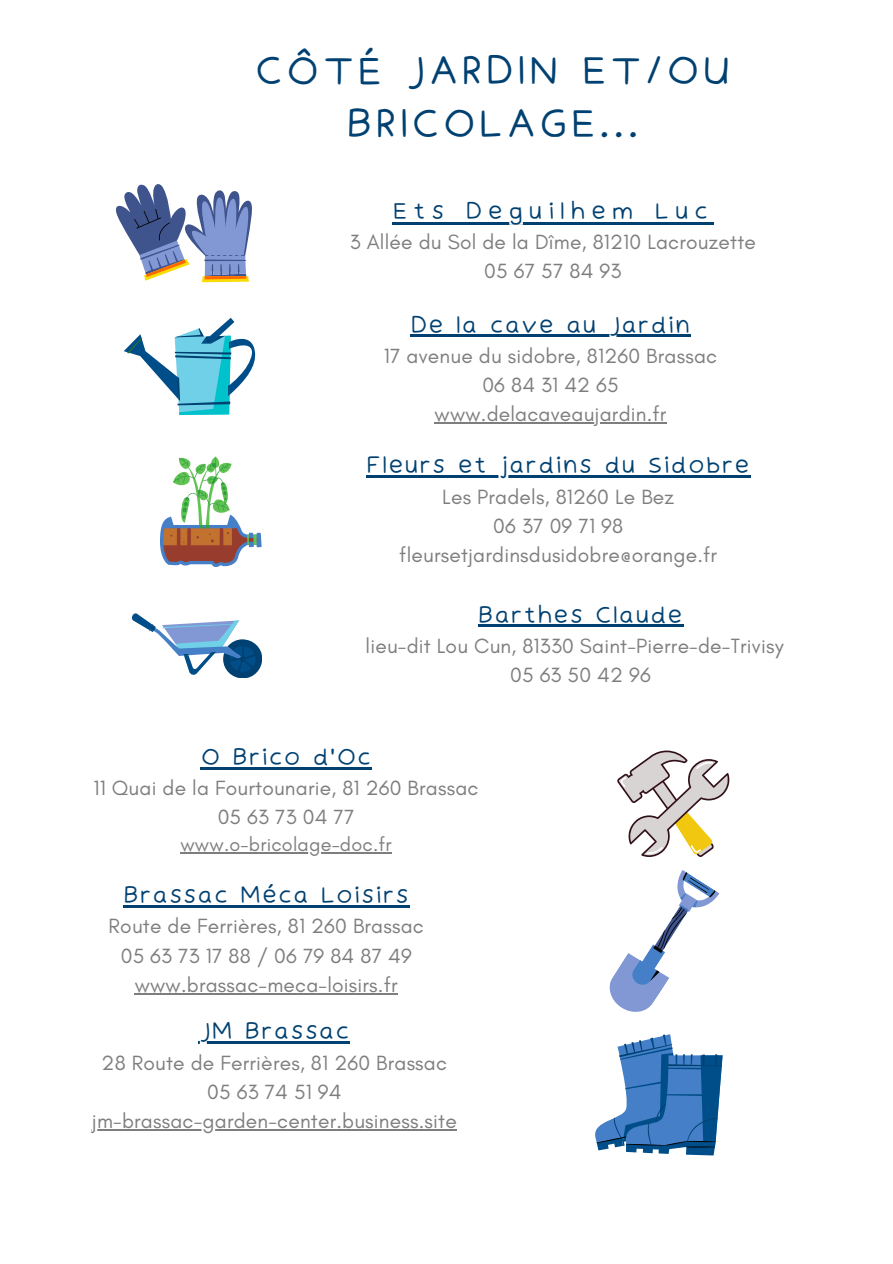
<style>
.page{position:relative;width:893px;height:1264px;background:#fff}
.page>*{position:absolute;margin:0;border:0;box-sizing:border-box;transform-origin:0 0}
.t1{font:38.4px/52.8px "Irene Florentina";letter-spacing:.04em;color:#014172;text-align:center}
.t2{font:22.5px "Irene Florentina";letter-spacing:.01em;color:#014172}
.t3{font:22.5px "Irene Florentina";letter-spacing:.21em;color:#014172}
.t4{font:21px "Glacial Indifference";letter-spacing:.01em;color:#7e7e7e}
.t5{font:19.8px "Glacial Indifference";letter-spacing:.01em;color:#7e7e7e}
</style>
<div class="page">
<svg style="left:116px;top:184px;width:136px;height:98px"></svg>
<svg style="left:160px;top:456px;width:101px;height:110px"></svg>
<svg style="left:132px;top:613px;width:129px;height:65px"></svg>
<svg style="left:124px;top:318px;width:131px;height:96px"></svg>
<svg style="left:595px;top:1034px;width:127px;height:121px"></svg>
<svg style="left:609px;top:870px;width:111px;height:142px"></svg>
<svg style="left:617px;top:750px;width:113px;height:107px"></svg>
<hr style="left:410px;top:335px;width:280px;height:2px;background:#014172">
<hr style="left:434px;top:422px;width:232px;height:1px;background:#7e7e7e">
<hr style="left:366px;top:475px;width:384px;height:2px;background:#014172">
<hr style="left:478px;top:624px;width:205px;height:3px;background:#014172">
<hr style="left:392px;top:222px;width:321px;height:2px;background:#014172">
<hr style="left:200px;top:767px;width:172px;height:2px;background:#014172">
<hr style="left:180px;top:852px;width:212px;height:1px;background:#7e7e7e">
<hr style="left:123px;top:905px;width:286px;height:2px;background:#014172">
<hr style="left:135px;top:993px;width:263px;height:1px;background:#7e7e7e">
<hr style="left:199px;top:1041px;width:151px;height:2px;background:#014172">
<hr style="left:92px;top:1129px;width:365px;height:1px;background:#7e7e7e">
<p class="t1" style="left:254px;top:44px;width:478px">CÔTÉ JARDIN ET/OU<br>BRICOLAGE...</p>
<p class="t3" style="left:392px;top:196px;width:318px">Ets Deguilhem Luc</p>
<p class="t4" style="left:350px;top:229px;width:407px">3 Allée du Sol de la Dîme, 81210 Lacrouzette</p>
<p class="t4" style="left:484px;top:258px;width:138px">05 67 57 84 93</p>
<p class="t2" style="left:410px;top:310px;width:282px">De la cave au Jardin</p>
<p class="t4" style="left:384px;top:343px;width:334px">17 avenue du sidobre, 81260 Brassac</p>
<p class="t4" style="left:482px;top:372px;width:138px">06 84 31 42 65</p>
<p class="t4" style="left:434px;top:401px;width:233px">www.delacaveaujardin.fr</p>
<p class="t2" style="left:366px;top:451px;width:385px">Fleurs et jardins du Sidobre</p>
<p class="t4" style="left:442px;top:483px;width:233px">Les Pradels, 81260 Le Bez</p>
<p class="t4" style="left:493px;top:513px;width:131px">06 37 09 71 98</p>
<p class="t4" style="left:399px;top:542px;width:319px">fleursetjardinsdusidobre@orange.fr</p>
<p class="t2" style="left:478px;top:600px;width:207px">Barthes Claude</p>
<p class="t4" style="left:365px;top:633px;width:419px">lieu-dit Lou Cun, 81330 Saint-Pierre-de-Trivisy</p>
<p class="t4" style="left:510px;top:662px;width:142px">05 63 50 42 96</p>
<p class="t2" style="left:200px;top:742px;width:173px">O Brico d'Oc</p>
<p class="t4" style="left:94px;top:775px;width:386px">11 Quai de la Fourtounarie, 81 260 Brassac</p>
<p class="t4" style="left:218px;top:804px;width:138px">05 63 73 04 77</p>
<p class="t5" style="left:180px;top:832px;width:213px">www.o-bricolage-doc.fr</p>
<p class="t2" style="left:123px;top:880px;width:287px">Brassac Méca Loisirs</p>
<p class="t4" style="left:109px;top:913px;width:317px">Route de Ferrières, 81 260 Brassac</p>
<p class="t4" style="left:121px;top:942px;width:292px">05 63 73 17 88 / 06 79 84 87 49</p>
<p class="t4" style="left:135px;top:971px;width:264px">www.brassac-meca-loisirs.fr</p>
<p class="t2" style="left:199px;top:1017px;width:152px">JM Brassac</p>
<p class="t4" style="left:102px;top:1049px;width:347px">28 Route de Ferrières, 81 260 Brassac</p>
<p class="t4" style="left:207px;top:1078px;width:136px">05 63 74 51 94</p>
<p class="t4" style="left:92px;top:1108px;width:366px">jm-brassac-garden-center.business.site</p>
</div>
